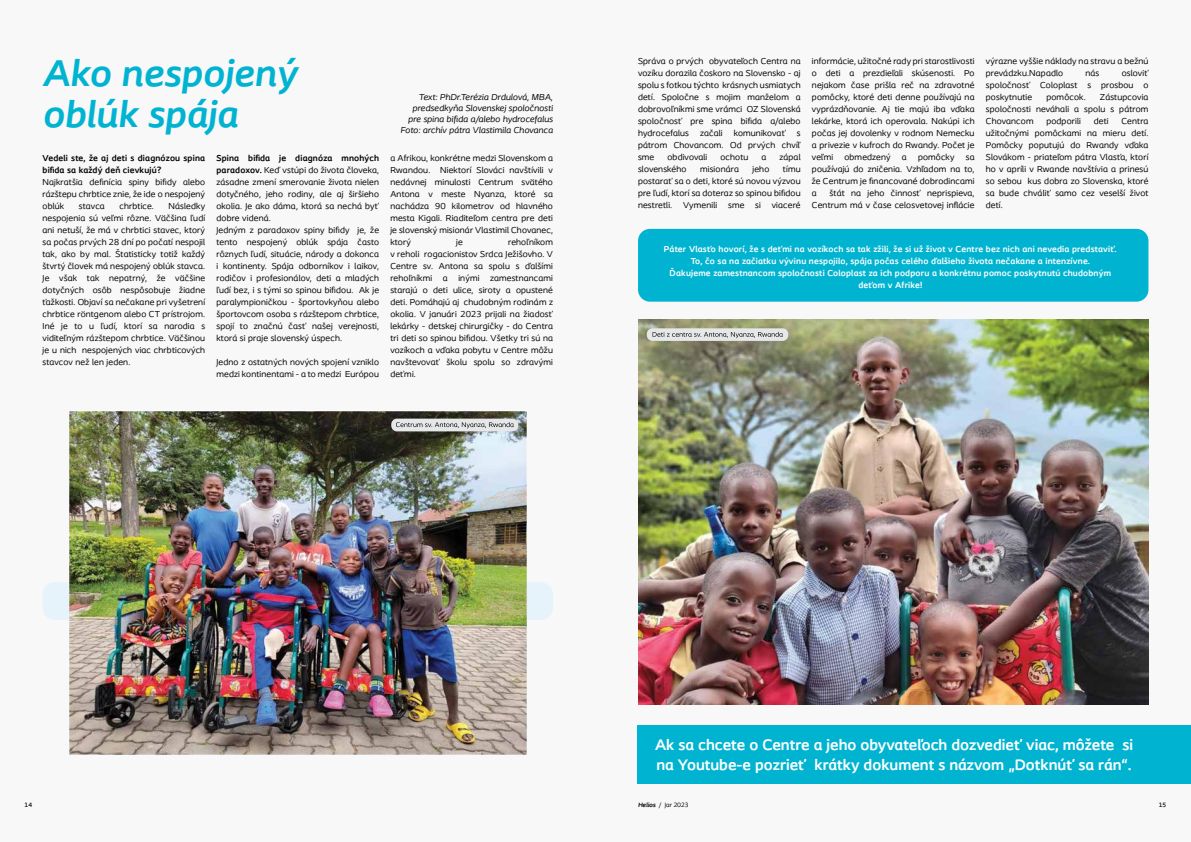
<style>
.page{position:relative;width:1191px;height:842px;background:#fff}
.page>*{position:absolute;margin:0;border:0;box-sizing:border-box;transform-origin:0 0}
.t1{font:italic 700 39px/41.1px "Coloplast";color:#00b4d1}
.t2{font:700 15.9px/20.6px "Coloplast";color:#fff}
.t3{font:9px/12px "Coloplast";letter-spacing:.02em;color:#000;text-align:justify}
.t4{font:700 9px/12px "Coloplast";letter-spacing:.02em;color:#fff;text-align:center}
.t5{font:italic 9px/11px "Coloplast";letter-spacing:.01em;color:#000;text-align:right}
.t6{font:700 9px/12px "Coloplast";letter-spacing:.02em;color:#000}
.t7{font:6.5px "Coloplast";color:#000}
.t8{font:500 6.5px "Coloplast";color:#000}
.s1{font-weight:700}
.s2{font-weight:700;font-style:italic}
</style>
<div class="page">
<div style="left:0;top:0;width:596px;height:842px;background:#f8f8f9"></div>
<div style="left:43px;top:582px;width:510px;height:38px;background:#e6f3fb;border-radius:12px"></div>
<img style="left:69px;top:410px;width:457px;height:344px">
<div style="left:596px;top:0;width:595px;height:842px;background:#f8f8f9"></div>
<img style="left:638px;top:319px;width:510px;height:385px">
<div style="left:638px;top:725px;width:553px;height:58px;background:#00b4d1"></div>
<div style="left:638px;top:229px;width:510px;height:73px;background:#00b4d1;border-radius:12px"></div>
<div style="left:646px;top:328px;width:142px;height:13px;background:#e6e7e8;border-radius:6px"></div>
<svg style="left:652px;top:332px;width:130px;height:6px"></svg>
<div style="left:391px;top:419px;width:127px;height:12px;background:#e6e7e8;border-radius:6px"></div>
<svg style="left:396px;top:422px;width:118px;height:6px"></svg>
<h1 class="t1" style="left:43px;top:52px;width:256px">Ako nespojený oblúk spája</h1>
<p class="t6" style="left:43px;top:152px;width:164px">Vedeli ste, že aj deti s diagnózou spina bifida sa každý deň cievkujú?</p>
<p class="t3" style="left:43px;top:176px;width:164px">Najkratšia defi nícia spiny bifidy alebo rázštepu chrbtice znie, že ide o nespojený oblúk</p>
<p class="t3" style="left:216px;top:152px;width:164px;text-align:left"><span class="s1">Spina bifida je diagnóza mnohých paradoxov.</span> Keď vstúpi do života človeka, zásadne zmení smerovanie života nielen dotyčného, jeho rodiny, ale aj širšieho okolia. Je ako dáma, ktorá sa nechá byť dobre videná.<br>Jedným z paradoxov spiny bifidy je, že tento nespojený oblúk spája často rôznych ľudí, situácie, národy a dokonca i kontinenty. Spája odborníkov i laikov, rodičov i profesionálov, deti a mladých ľudí bez, i s tými so spinou bifidou. Ak je paralympioničkou - športovkyňou alebo športovcom osoba s rázštepom chrbtice, spojí to značnú časť našej verejnosti, ktorá si praje slovenský úspech.</p>
<p class="t3" style="left:216px;top:356px;width:164px">Jedno z ostatných nových spojení vzniklo medzi kontinentami - a to medzi Európou</p>
<p class="t3" style="left:43px;top:200px;width:164px;text-indent:126px">Následky nespojenia sú veľmi rôzne. Väčšina ľudí ani netuší, že má v chrbtici stavec, ktorý sa počas prvých 28 dní po počatí nespojil tak, ako by mal. Štatisticky totiž každý štvrtý človek má nespojený oblúk stavca.<br>Je však tak nepatrný, že väčšine dotyčných osôb nespôsobuje žiadne ťažkosti. Objaví sa nečakane pri vyšetrení chrbtice röntgenom alebo CT prístrojom.<br>Iné je to u ľudí, ktorí sa narodia s viditeľným rázštepom chrbtice. Väčšinou je u nich nespojených viac chrbticových stavcov než len jeden.</p>
<p class="t3" style="left:79px;top:200px;width:27px">stavca</p>
<p class="t3" style="left:119px;top:200px;width:36px">chrbtice.</p>
<p class="t5" style="left:400px;top:91px;width:154px">Text: PhDr.Terézia Drdulová, MBA, predsedkyňa Slovenskej spoločnosti pre spina bifida a/alebo hydrocefalus Foto: archív pátra Vlastimila Chovanca</p>
<p class="t3" style="left:390px;top:152px;width:164px">a Afrikou, konkrétne medzi Slovenskom a Rwandou. Niektorí Slováci navštívili v nedávnej minulosti Centrum svätého Antona v meste Nyanza, ktoré sa nachádza 90 kilometrov od hlavného mesta Kigali. Riaditeľom centra pre deti je slovenský misionár Vlastimil Chovanec, ktorý</p>
<p class="t3" style="left:390px;top:236px;width:164px;text-indent:118px">rehoľníkom v reholi rogacionistov Srdca Ježišovho. V Centre sv. Antona sa spolu s ďalšími rehoľníkmi a inými zamestnancami starajú o deti ulice, siroty a opustené deti. Pomáhajú aj chudobným rodinám z okolia. V januári 2023 prijali na žiadosť lekárky - detskej chirurgičky - do Centra tri deti so spinou bifidou. Všetky tri sú na vozíkoch a vďaka pobytu v Centre môžu navštevovať školu spolu so zdravými deťmi.</p>
<p class="t3" style="left:456px;top:236px;width:8px">je</p>
<p class="t3" style="left:638px;top:55px;width:164px">Správa o prvých obyvateľoch Centra na vozíku dorazila čoskoro na Slovensko - aj spolu s fotkou týchto krásnych usmiatych detí. Spoločne s mojim manželom a dobrovoľníkmi sme vrámci OZ Slovenská spoločnosť pre spina bifida a/alebo hydrocefalus začali komunikovať s pátrom Chovancom. Od prvých chvíľ sme</p>
<p class="t3" style="left:667px;top:151px;width:41px">obdivovali</p>
<p class="t3" style="left:720px;top:151px;width:29px">ochotu</p>
<p class="t3" style="left:761px;top:151px;width:6px">a</p>
<p class="t3" style="left:779px;top:151px;width:23px">zápal</p>
<p class="t3" style="left:638px;top:163px;width:50px">slovenského</p>
<p class="t3" style="left:700px;top:163px;width:40px">misionára</p>
<p class="t3" style="left:752px;top:163px;width:18px">jeho</p>
<p class="t3" style="left:638px;top:163px;width:164px;text-indent:145px">tímu postarať sa o deti, ktoré sú novou výzvou pre ľudí, ktorí sa doteraz so spinou bifidou nestretli. Vymenili sme si viaceré</p>
<p class="t3" style="left:812px;top:55px;width:164px">informácie, užitočné rady pri starostlivosti o deti a prezdieľali skúsenosti. Po nejakom čase prišla reč na zdravotné pomôcky, ktoré deti denne používajú na vyprázdňovanie. Aj tie majú iba vďaka lekárke, ktorá ich operovala. Nakúpi ich počas jej dovolenky v rodnom Nemecku a privezie v kufroch do Rwandy. Počet je veľmi obmedzený a pomôcky sa používajú do zničenia. Vzhľadom na to, že Centrum je fi nancované dobrodincami a</p>
<p class="t3" style="left:812px;top:187px;width:164px;text-align:right">štát na jeho činnosť neprispieva,<br>Centrum má v čase celosvetovej inflácie</p>
<p class="t3" style="left:986px;top:55px;width:164px">výrazne vyššie náklady na stravu a bežnú prevádzku.Napadlo</p>
<p class="t3" style="left:1085px;top:67px;width:15px">nás</p>
<p class="t3" style="left:986px;top:67px;width:164px;text-indent:136px">osloviť spoločnosť Coloplast s prosbou o poskytnutie</p>
<p class="t3" style="left:986px;top:91px;width:164px;text-indent:114px">Zástupcovia spoločnosti neváhali a spolu s pátrom Chovancom</p>
<p class="t3" style="left:1046px;top:91px;width:41px">pomôcok.</p>
<p class="t3" style="left:1046px;top:115px;width:36px">podporili</p>
<p class="t3" style="left:1093px;top:115px;width:16px">deti</p>
<p class="t3" style="left:986px;top:115px;width:164px;text-indent:136px">Centra užitočnými pomôckami na mieru detí.<br>Pomôcky poputujú do Rwandy vďaka Slovákom - priateľom pátra Vlasťa, ktorí ho v apríli v Rwande navštívia a prinesú so sebou kus dobra zo Slovenska, ktoré sa bude chváliť samo cez veselší život detí.</p>
<p class="t4" style="left:664px;top:243px;width:454px">Páter Vlasťo hovorí, že s deťmi na vozíkoch sa tak zžili, že si už život v Centre bez nich ani nevedia predstaviť.<br>To, čo sa na začiatku vývinu nespojilo, spája počas celého ďalšieho života nečakane a intenzívne.<br>Ďakujeme zamestnancom spoločnosti Coloplast za ich podporu a konkrétnu pomoc poskytnutú chudobným deťom v Afrike!</p>
<h2 class="t2" style="left:655px;top:734px;width:479px">Ak sa chcete o Centre a jeho obyvateľoch dozvedieť viac, môžete si na Youtube-e pozrieť krátky dokument s názvom „Dotknúť sa rán“.</h2>
<p class="t8" style="left:25px;top:801px;width:9px">14</p>
<p class="t7" style="left:638px;top:801px;width:52px"><span class="s2">Helios</span> / Jar 2023</p>
<p class="t8" style="left:1158px;top:801px;width:9px">15</p>
</div>
